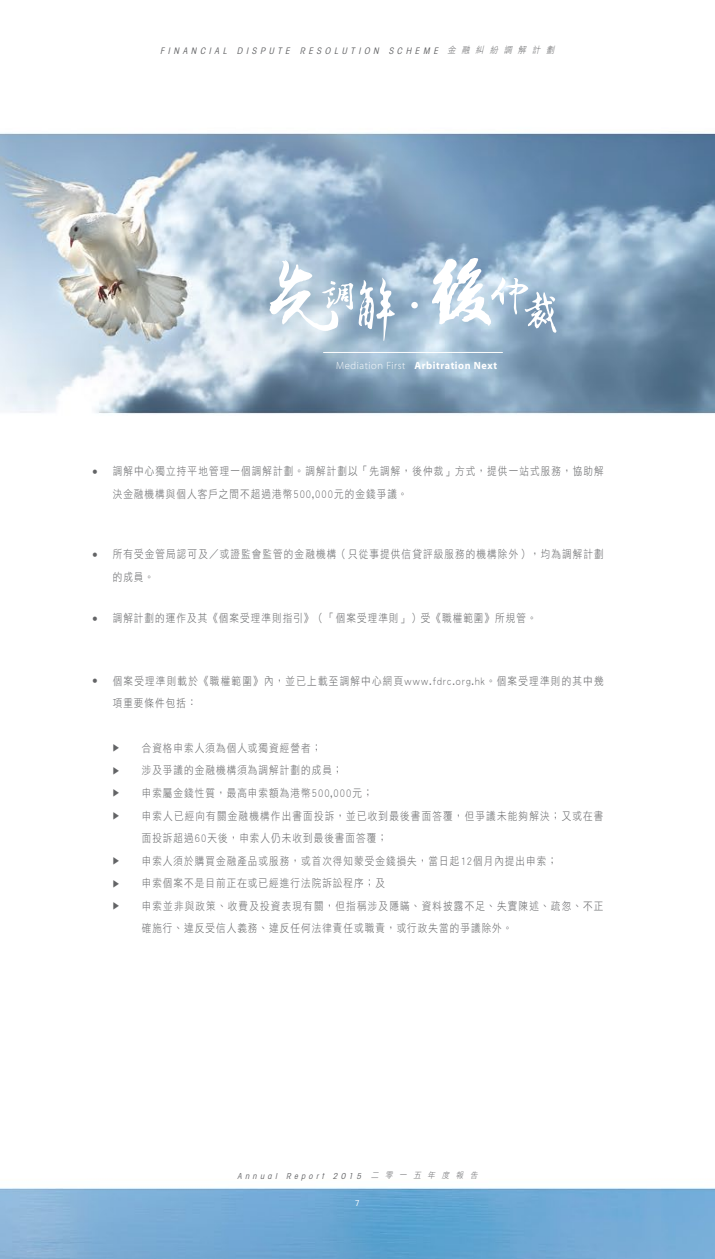
<style>
.page{position:relative;width:715px;height:1259px;background:#fff}
.page>*{position:absolute;margin:0;border:0;box-sizing:border-box;transform-origin:0 0}
.t1{font:condensed 12px "Helvetica Neue";color:#636466;scale:.95 1}
.t2{font:11.25px/22.5px "DF Hei Std W3";letter-spacing:.11em;color:#636466;scale:.85 1}
.t3{font:11.25px/22.5px "DF Hei Std W3";letter-spacing:.13em;color:#636466;scale:.85 1}
.t4{font:10.5px "Myriad MM 700 700";letter-spacing:.06em;color:#fff;scale:.9 1}
.t5{font:italic condensed 9px "Avant Garde";color:#636466}
.t6{font:italic 9px "DF Hei Std W3";color:#636466;scale:.9 1}
.t7{font:italic condensed 8.25px "Avant Garde";color:#636466}
.t8{font:italic 8.25px "DF Hei Std W3";color:#636466;scale:.9 1}
.t9{font:condensed 8.25px "Avant Garde";color:#fff}
.s1{font-family:"Myriad MM 215 700"}
</style>
<div class="page">
<img style="left:0;top:133px;width:714px;height:1126px">
<svg style="left:269px;top:260px;width:126px;height:81px"></svg>
<svg style="left:431px;top:258px;width:125px;height:75px"></svg>
<svg style="left:411px;top:302px;width:6px;height:6px"></svg>
<hr style="left:323px;top:352px;width:179px;height:1px;background:#fff">
<svg style="left:113px;top:744px;width:6px;height:8px"></svg>
<svg style="left:113px;top:767px;width:6px;height:7px"></svg>
<svg style="left:113px;top:789px;width:6px;height:8px"></svg>
<svg style="left:113px;top:812px;width:6px;height:7px"></svg>
<svg style="left:113px;top:857px;width:6px;height:7px"></svg>
<svg style="left:113px;top:879px;width:6px;height:8px"></svg>
<svg style="left:113px;top:902px;width:6px;height:7px"></svg>
<p class="t5" style="left:160px;top:45px;width:281px">FINANCIAL DISPUTE RESOLUTION SCHEME</p>
<p class="t6" style="left:447px;top:45px;width:122px">金 融 糾 紛 調 解 計 劃</p>
<p class="t4" style="left:336px;top:360px;width:180px"><span class="s1">Mediation First</span> Arbitration Next</p>
<p class="t1" style="left:92px;top:465px;width:8px">•</p>
<p class="t2" style="left:113px;top:460px;width:579px">調解中心獨立持平地管理一個調解計劃。調解計劃以「先調解，後仲裁」方式，提供一站式服務，協助解決金融機構與個人客戶之間不超過港幣500,000元的金錢爭議。</p>
<p class="t1" style="left:92px;top:548px;width:8px">•</p>
<p class="t2" style="left:113px;top:543px;width:579px">所有受金管局認可及／或證監會監管的金融機構（只從事提供信貸評級服務的機構除外），均為調解計劃的成員。</p>
<p class="t1" style="left:92px;top:612px;width:8px">•</p>
<p class="t2" style="left:113px;top:607px;width:500px">調解計劃的運作及其《個案受理準則指引》（「個案受理準則」）受《職權範圍》所規管。</p>
<p class="t1" style="left:92px;top:674px;width:8px">•</p>
<p class="t3" style="left:113px;top:669px;width:579px">個案受理準則載於《職權範圍》內，並已上載至調解中心網頁www.fdrc.org.hk。個案受理準則的其中幾項重要條件包括：</p>
<p class="t2" style="left:142px;top:736px;width:213px">合資格申索人須為個人或獨資經營者；</p>
<p class="t2" style="left:142px;top:759px;width:238px">涉及爭議的金融機構須為調解計劃的成員；</p>
<p class="t2" style="left:142px;top:781px;width:273px">申索屬金錢性質，最高申索額為港幣500,000元；</p>
<p class="t2" style="left:142px;top:804px;width:544px">申索人已經向有關金融機構作出書面投訴，並已收到最後書面答覆，但爭議未能夠解決；又或在書面投訴超過60天後，申索人仍未收到最後書面答覆；</p>
<p class="t2" style="left:142px;top:849px;width:490px">申索人須於購買金融產品或服務，或首次得知蒙受金錢損失，當日起12個月內提出申索；</p>
<p class="t2" style="left:142px;top:871px;width:287px">申索個案不是目前正在或已經進行法院訴訟程序；及</p>
<p class="t2" style="left:142px;top:894px;width:544px">申索並非與政策、收費及投資表現有關，但指稱涉及隱瞞、資料披露不足、失實陳述、疏忽、不正確施行、違反受信人義務、違反任何法律責任或職責，或行政失當的爭議除外。</p>
<p class="t7" style="left:237px;top:1170px;width:127px">Annual Report 2015</p>
<p class="t8" style="left:371px;top:1171px;width:122px">二零一五年度報告</p>
<p class="t9" style="left:355px;top:1198px;width:6px">7</p>
</div>
